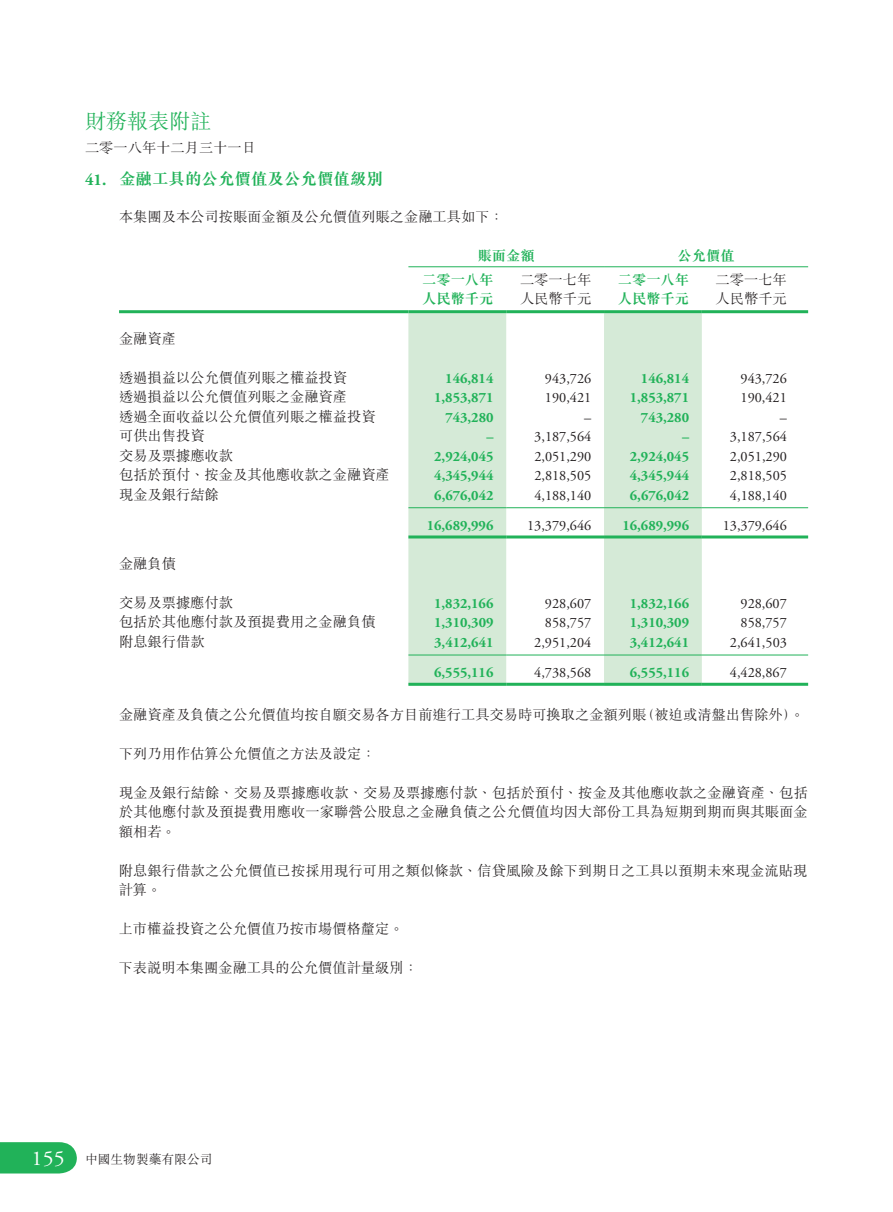
<style>
.page{position:relative;width:893px;height:1212px;background:#fff}
.page>*{position:absolute;margin:0;border:0;box-sizing:border-box;transform-origin:0 0}
.t1{font:300 21px "M Sung HK";color:#21b259}
.t2{font:700 16.5px "M Sung HK";color:#21b259}
.t3{font:300 14.25px/19.5px "M Sung HK";color:#231f20;text-align:justify}
.t4{font:700 14.25px "Adobe Garamond";color:#21b259}
.t5{font:14.25px "Adobe Garamond";color:#231f20}
.t6{font:700 14.25px "M Sung HK";color:#21b259}
.t7{font:300 12.75px "M Sung HK";color:#231f20}
.s1{font-family:"Adobe Garamond"}
.s2{font-family:"Adobe Garamond Pro";font-weight:400;font-size:21px;color:#fff}
</style>
<div class="page">
<svg style="left:0;top:1142px;width:77px;height:31px;background:#2cb661"></svg>
<svg style="left:408px;top:313px;width:294px;height:370px;fill:#d5ead7"></svg>
<hr style="left:408px;top:266px;width:196px;height:1px;background:#21b259">
<hr style="left:604px;top:266px;width:204px;height:1px;background:#21b259">
<hr style="left:119px;top:310px;width:289px;height:3px;background:#21b259">
<hr style="left:408px;top:310px;width:98px;height:3px;background:#21b259">
<hr style="left:506px;top:310px;width:98px;height:3px;background:#21b259">
<hr style="left:604px;top:310px;width:98px;height:3px;background:#21b259">
<hr style="left:702px;top:310px;width:106px;height:3px;background:#21b259">
<hr style="left:408px;top:507px;width:98px;height:1px;background:#21b259">
<hr style="left:506px;top:507px;width:98px;height:1px;background:#21b259">
<hr style="left:604px;top:507px;width:98px;height:1px;background:#21b259">
<hr style="left:702px;top:507px;width:106px;height:1px;background:#21b259">
<hr style="left:408px;top:535px;width:98px;height:3px;background:#21b259">
<hr style="left:506px;top:535px;width:98px;height:3px;background:#21b259">
<hr style="left:604px;top:535px;width:98px;height:3px;background:#21b259">
<hr style="left:702px;top:535px;width:106px;height:3px;background:#21b259">
<hr style="left:408px;top:655px;width:98px;height:1px;background:#21b259">
<hr style="left:506px;top:655px;width:98px;height:1px;background:#21b259">
<hr style="left:604px;top:655px;width:98px;height:1px;background:#21b259">
<hr style="left:702px;top:655px;width:106px;height:1px;background:#21b259">
<hr style="left:408px;top:683px;width:98px;height:3px;background:#21b259">
<hr style="left:506px;top:683px;width:98px;height:3px;background:#21b259">
<hr style="left:604px;top:683px;width:98px;height:3px;background:#21b259">
<hr style="left:702px;top:683px;width:106px;height:3px;background:#21b259">
<h1 class="t1" style="left:85px;top:107px;width:127px">財務報表附註</h1>
<p class="t3" style="left:85px;top:137px;width:172px">二零一八年十二月三十一日</p>
<p class="t2" style="left:85px;top:167px;width:300px"><span class="s1">41.</span> 金融工具的公允價值及公允價值級別</p>
<p class="t3" style="left:119px;top:206px;width:386px">本集團及本公司按賬面金額及公允價值列賬之金融工具如下：</p>
<p class="t6" style="left:478px;top:246px;width:58px">賬面金額</p>
<p class="t6" style="left:678px;top:246px;width:58px">公允價值</p>
<p class="t6" style="left:422px;top:270px;width:73px">二零一八年</p>
<p class="t3" style="left:520px;top:269px;width:73px">二零一七年</p>
<p class="t6" style="left:618px;top:270px;width:73px">二零一八年</p>
<p class="t3" style="left:716px;top:269px;width:73px">二零一七年</p>
<p class="t6" style="left:422px;top:289px;width:73px">人民幣千元</p>
<p class="t3" style="left:520px;top:289px;width:73px">人民幣千元</p>
<p class="t6" style="left:618px;top:289px;width:73px">人民幣千元</p>
<p class="t3" style="left:716px;top:289px;width:73px">人民幣千元</p>
<p class="t3" style="left:119px;top:328px;width:58px">金融資產</p>
<p class="t3" style="left:119px;top:367px;width:229px">透過損益以公允價值列賬之權益投資</p>
<p class="t4" style="left:445px;top:370px;width:50px">146,814</p>
<p class="t5" style="left:545px;top:370px;width:48px">943,726</p>
<p class="t4" style="left:641px;top:370px;width:50px">146,814</p>
<p class="t5" style="left:741px;top:370px;width:48px">943,726</p>
<p class="t3" style="left:119px;top:386px;width:229px">透過損益以公允價值列賬之金融資產</p>
<p class="t4" style="left:434px;top:390px;width:61px">1,853,871</p>
<p class="t5" style="left:545px;top:390px;width:48px">190,421</p>
<p class="t4" style="left:630px;top:390px;width:61px">1,853,871</p>
<p class="t5" style="left:741px;top:390px;width:48px">190,421</p>
<p class="t3" style="left:119px;top:406px;width:258px">透過全面收益以公允價值列賬之權益投資</p>
<p class="t4" style="left:445px;top:409px;width:50px">743,280</p>
<p class="t5" style="left:584px;top:409px;width:9px">–</p>
<p class="t4" style="left:641px;top:409px;width:50px">743,280</p>
<p class="t5" style="left:780px;top:409px;width:9px">–</p>
<p class="t3" style="left:119px;top:425px;width:87px">可供出售投資</p>
<p class="t4" style="left:486px;top:429px;width:9px">–</p>
<p class="t5" style="left:534px;top:429px;width:58px">3,187,564</p>
<p class="t4" style="left:682px;top:429px;width:9px">–</p>
<p class="t5" style="left:730px;top:429px;width:58px">3,187,564</p>
<p class="t3" style="left:119px;top:445px;width:115px">交易及票據應收款</p>
<p class="t4" style="left:434px;top:448px;width:61px">2,924,045</p>
<p class="t5" style="left:534px;top:448px;width:58px">2,051,290</p>
<p class="t4" style="left:630px;top:448px;width:61px">2,924,045</p>
<p class="t5" style="left:730px;top:448px;width:58px">2,051,290</p>
<p class="t3" style="left:119px;top:464px;width:272px">包括於預付、按金及其他應收款之金融資產</p>
<p class="t4" style="left:434px;top:468px;width:61px">4,345,944</p>
<p class="t5" style="left:534px;top:468px;width:58px">2,818,505</p>
<p class="t4" style="left:630px;top:468px;width:61px">4,345,944</p>
<p class="t5" style="left:730px;top:468px;width:58px">2,818,505</p>
<p class="t3" style="left:119px;top:484px;width:101px">現金及銀行結餘</p>
<p class="t4" style="left:434px;top:487px;width:61px">6,676,042</p>
<p class="t5" style="left:534px;top:487px;width:58px">4,188,140</p>
<p class="t4" style="left:630px;top:487px;width:61px">6,676,042</p>
<p class="t5" style="left:730px;top:487px;width:58px">4,188,140</p>
<p class="t4" style="left:427px;top:518px;width:68px">16,689,996</p>
<p class="t5" style="left:527px;top:518px;width:66px">13,379,646</p>
<p class="t4" style="left:622px;top:518px;width:68px">16,689,996</p>
<p class="t5" style="left:723px;top:518px;width:66px">13,379,646</p>
<p class="t3" style="left:119px;top:553px;width:58px">金融負債</p>
<p class="t3" style="left:119px;top:592px;width:115px">交易及票據應付款</p>
<p class="t4" style="left:434px;top:596px;width:61px">1,832,166</p>
<p class="t5" style="left:545px;top:596px;width:48px">928,607</p>
<p class="t4" style="left:630px;top:596px;width:61px">1,832,166</p>
<p class="t5" style="left:741px;top:596px;width:48px">928,607</p>
<p class="t3" style="left:119px;top:612px;width:258px">包括於其他應付款及預提費用之金融負債</p>
<p class="t4" style="left:434px;top:615px;width:61px">1,310,309</p>
<p class="t5" style="left:545px;top:615px;width:48px">858,757</p>
<p class="t4" style="left:630px;top:615px;width:61px">1,310,309</p>
<p class="t5" style="left:741px;top:615px;width:48px">858,757</p>
<p class="t3" style="left:119px;top:631px;width:87px">附息銀行借款</p>
<p class="t4" style="left:434px;top:635px;width:61px">3,412,641</p>
<p class="t5" style="left:534px;top:635px;width:58px">2,951,204</p>
<p class="t4" style="left:630px;top:635px;width:61px">3,412,641</p>
<p class="t5" style="left:730px;top:635px;width:58px">2,641,503</p>
<p class="t4" style="left:434px;top:665px;width:61px">6,555,116</p>
<p class="t5" style="left:534px;top:665px;width:58px">4,738,568</p>
<p class="t4" style="left:630px;top:665px;width:61px">6,555,116</p>
<p class="t5" style="left:730px;top:665px;width:58px">4,428,867</p>
<p class="t3" style="left:119px;top:704px;width:687px">金融資產及負債之公允價值均按自願交易各方目前進行工具交易時可換取之金額列賬（被迫或清盤出售除外）。</p>
<p class="t3" style="left:119px;top:743px;width:258px">下列乃用作估算公允價值之方法及設定：</p>
<p class="t3" style="left:119px;top:782px;width:690px">現金及銀行結餘、交易及票據應收款、交易及票據應付款、包括於預付、按金及其他應收款之金融資產、包括於其他應付款及預提費用應收一家聯營公股息之金融負債之公允價值均因大部份工具為短期到期而與其賬面金額相若。</p>
<p class="t3" style="left:119px;top:860px;width:690px">附息銀行借款之公允價值已按採用現行可用之類似條款、信貸風險及餘下到期日之工具以預期未來現金流貼現計算。</p>
<p class="t3" style="left:119px;top:919px;width:286px">上市權益投資之公允價值乃按市場價格釐定。</p>
<p class="t3" style="left:119px;top:958px;width:301px">下表說明本集團金融工具的公允價值計量級別：</p>
<p class="t7" style="left:32px;top:1150px;width:182px"><span class="s2">155</span> 中國生物製藥有限公司</p>
</div>
